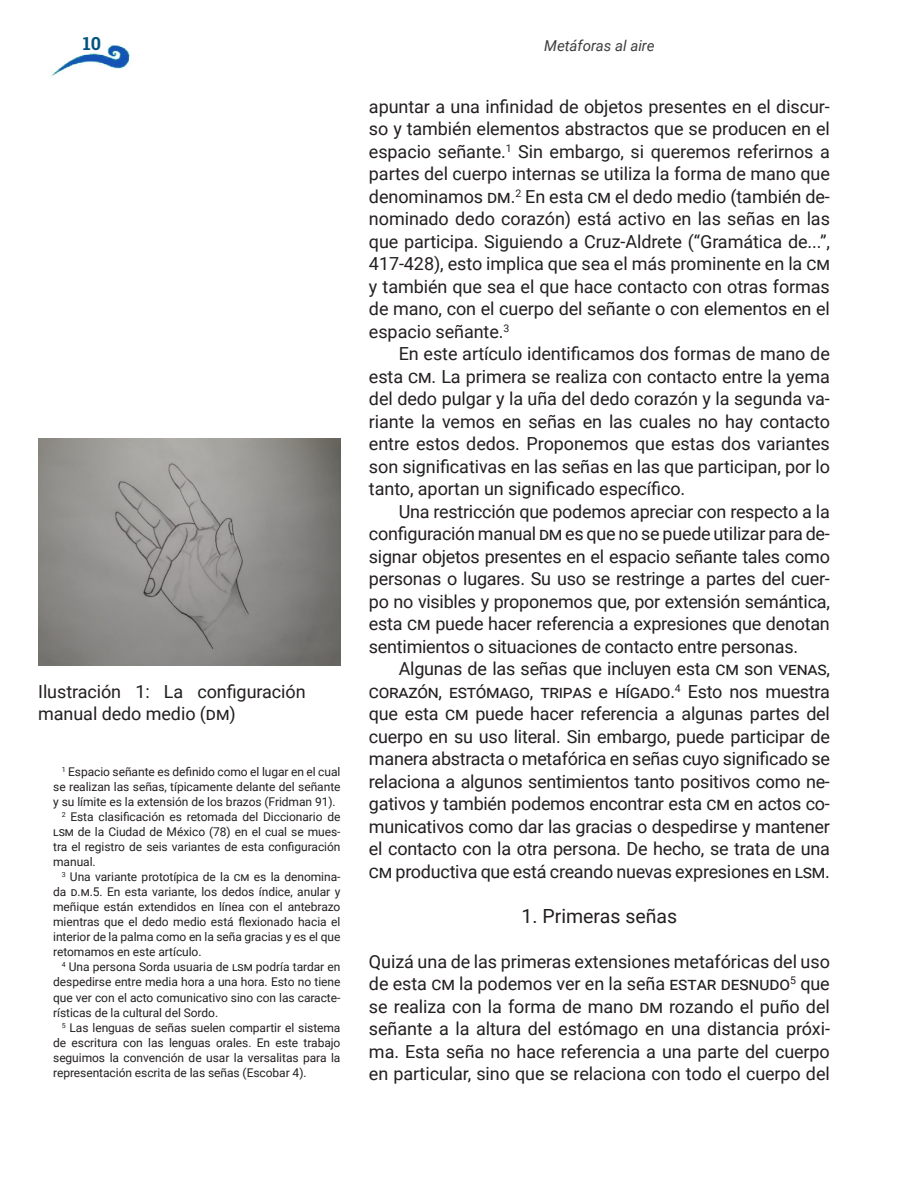
<style>
.page{position:relative;width:915px;height:1191px;background:#fff}
.page>*{position:absolute;margin:0;border:0;box-sizing:border-box;transform-origin:0 0}
.t1{font:19.5px "Roboto";color:#231f20}
.t2{font:18px/22.5px "Roboto";letter-spacing:-.005em;color:#231f20;text-align:justify}
.t3{font:700 18px "Roboto Slab";color:#00527e}
.t4{font:italic 15px "Roboto";color:#3e3e3f}
.t5{font:12px "Roboto";letter-spacing:-.005em;color:#231f20}
</style>
<div class="page">
<img style="left:51px;top:44px;width:79px;height:33px">
<img style="left:38px;top:439px;width:302px;height:226px">
<p class="t3" style="left:83px;top:31px;width:20px">10</p>
<p class="t4" style="left:544px;top:36px;width:112px">Metáforas al aire</p>
<p class="t2" style="left:38px;top:679px;width:269px">Ilustración 1: La configuración manual dedo medio (DM)</p>
<p class="t5" style="left:62px;top:763px;width:280px"><sup>1</sup> Espacio señante es definido como el lugar en el cual</p>
<p class="t5" style="left:53px;top:778px;width:289px">se realizan las señas, típicamente delante del señante</p>
<p class="t5" style="left:53px;top:793px;width:284px">y su límite es la extensión de los brazos (Fridman 91).</p>
<p class="t5" style="left:62px;top:808px;width:280px"><sup>2</sup> Esta clasificación es retomada del Diccionario de</p>
<p class="t5" style="left:53px;top:823px;width:289px">lsm de la Ciudad de México (78) en el cual se mues-</p>
<p class="t5" style="left:53px;top:838px;width:289px">tra el registro de seis variantes de esta configuración</p>
<p class="t5" style="left:53px;top:853px;width:44px">manual.</p>
<p class="t5" style="left:62px;top:868px;width:280px"><sup>3</sup> Una variante prototípica de la cm es la denomina-</p>
<p class="t5" style="left:53px;top:883px;width:289px">da d.m.5. En esta variante, los dedos índice, anular y</p>
<p class="t5" style="left:53px;top:898px;width:289px">meñique están extendidos en línea con el antebrazo</p>
<p class="t5" style="left:53px;top:913px;width:289px">mientras que el dedo medio está flexionado hacia el</p>
<p class="t5" style="left:53px;top:928px;width:289px">interior de la palma como en la seña gracias y es el que</p>
<p class="t5" style="left:53px;top:943px;width:150px">retomamos en este artículo.</p>
<p class="t5" style="left:62px;top:958px;width:280px"><sup>4</sup> Una persona Sorda usuaria de lsm podría tardar en</p>
<p class="t5" style="left:53px;top:973px;width:289px">despedirse entre media hora a una hora. Esto no tiene</p>
<p class="t5" style="left:53px;top:988px;width:288px">que ver con el acto comunicativo sino con las caracte-</p>
<p class="t5" style="left:53px;top:1003px;width:166px">rísticas de la cultural del Sordo.</p>
<p class="t5" style="left:62px;top:1018px;width:280px"><sup>5</sup> Las lenguas de señas suelen compartir el sistema</p>
<p class="t5" style="left:53px;top:1033px;width:289px">de escritura con las lenguas orales. En este trabajo</p>
<p class="t5" style="left:53px;top:1048px;width:289px">seguimos la convención de usar la versalitas para la</p>
<p class="t5" style="left:53px;top:1063px;width:255px">representación escrita de las señas (Escobar 4).</p>
<p class="t2" style="left:369px;top:94px;width:462px;text-align:left">apuntar a una infinidad de objetos presentes en el discur&shy;so y también elementos abstractos que se producen en el espacio señante.<sup>1</sup> Sin embargo, si queremos referirnos a partes del cuerpo internas se utiliza la forma de mano que denominamos DM.<sup>2</sup> En esta CM el dedo medio (también de&shy;nominado dedo corazón) está activo en las señas en las que participa. Siguiendo a Cruz-Aldrete (“Gramática de...”, 417-428), esto implica que sea el más prominente en la CM y también que sea el que hace contacto con otras formas de mano, con el cuerpo del señante o con elementos en el espacio señante.<sup>3</sup></p>
<p class="t2" style="left:369px;top:342px;width:462px;text-indent:30px">En este artículo identificamos dos formas de mano de esta CM. La primera se realiza con contacto entre la yema del dedo pulgar y la uña del dedo corazón y la segunda va&shy;riante la vemos en señas en las cuales no hay contacto entre estos dedos. Proponemos que estas dos variantes son significativas en las señas en las que participan, por lo tanto, aportan un significado específico.</p>
<p class="t2" style="left:369px;top:499px;width:462px;text-indent:30px">Una restricción que podemos apreciar con respecto a la configuración manual DM es que no se puede utilizar para de&shy;signar objetos presentes en el espacio señante tales como personas o lugares. Su uso se restringe a partes del cuer&shy;po no visibles y proponemos que, por extensión semántica, esta CM puede hacer referencia a expresiones que denotan sentimientos o situaciones de contacto entre personas.</p>
<p class="t2" style="left:369px;top:657px;width:462px;text-indent:30px">Algunas de las señas que incluyen esta CM son venas, corazón, estómago, tripas e hígado.<sup>4</sup> Esto nos muestra que esta CM puede hacer referencia a algunas partes del cuerpo en su uso literal. Sin embargo, puede participar de manera abstracta o metafórica en señas cuyo significado se relaciona a algunos sentimientos tanto positivos como ne&shy;gativos y también podemos encontrar esta CM en actos co&shy;municativos como dar las gracias o despedirse y mantener el contacto con la otra persona. De hecho, se trata de una CM productiva que está creando nuevas expresiones en LSM .</p>
<p class="t1" style="left:521px;top:902px;width:157px">1. Primeras señas</p>
<p class="t2" style="left:369px;top:949px;width:462px">Quizá una de las primeras extensiones metafóricas del uso de esta CM la podemos ver en la seña estar desnudo<sup>5</sup> que se realiza con la forma de mano DM rozando el puño del señante a la altura del estómago en una distancia próxi&shy;ma. Esta seña no hace referencia a una parte del cuerpo en particular, sino que se relaciona con todo el cuerpo del</p>
</div>
